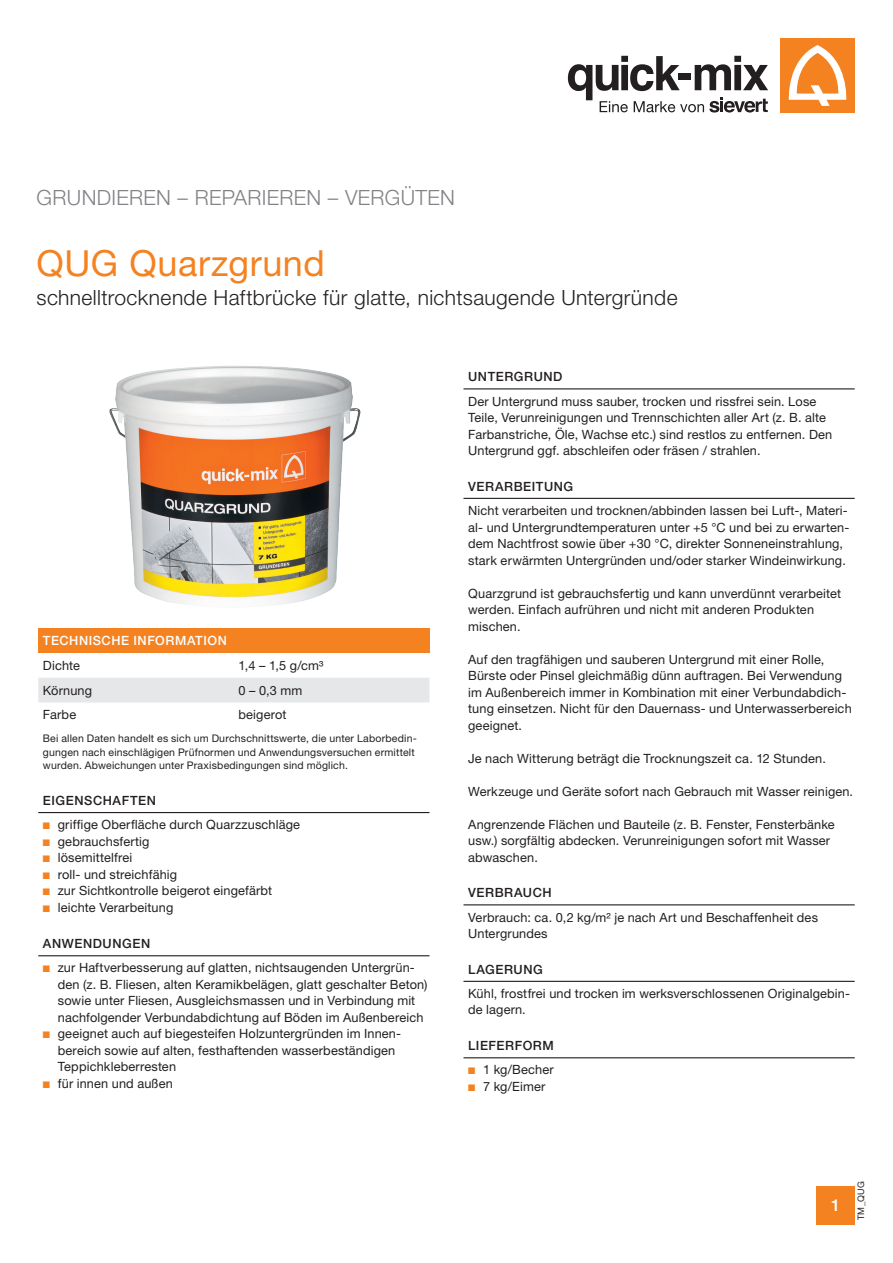
<style>
.page{position:relative;width:893px;height:1263px;background:#fff}
.page>*{position:absolute;margin:0;border:0;box-sizing:border-box;transform-origin:0 0}
.CB_AF_PROD-HEADLINE{font:36px "Helvetica Neue LT Pro";letter-spacing:.015em;color:#f58220}
.CB_AF_PROD-BESCHR{font:300 21px "Helvetica Neue LT Pro";letter-spacing:.02em;color:#231f20}
.CB_AF_WARENGRUPPE{font:300 21px "Helvetica Neue LT Pro";letter-spacing:.015em;color:#808285}
.CB_AF_WWW{font:500 16.5px "Helvetica Neue LT Pro";color:#fff}
.CB_AF_TXT-ABSATZ-LIN{font:12.75px/16.5px "Helvetica Neue LT Pro";letter-spacing:.01em;color:#231f20}
.CB_AF_HL-M-LINIE{font:500 12.75px "Helvetica Neue LT Pro";letter-spacing:.045em;color:#231f20}
.CB_AF_HL{font:500 12.75px "Helvetica Neue LT Pro";letter-spacing:.045em;color:#fff}
.CB_AF_ANMERKUNGEN{font:10.5px/13.5px "Helvetica Neue LT Pro";letter-spacing:.02em;color:#231f20}
.CB_AF_DOK-NAME{font:9px "Helvetica Neue LT Pro";color:#231f20}
.s1{color:#f58220}
</style>
<div class="page">
<div style="left:816px;top:1186px;width:39px;height:39px;background:#f58220"></div>
<div style="left:780px;top:38px;width:75px;height:75px;background:#f58220"></div>
<svg style="left:788px;top:45px;width:59px;height:61px"></svg>
<svg style="left:568px;top:56px;width:200px;height:57px"></svg>
<img style="left:109px;top:366px;width:252px;height:239px">
<div style="left:38px;top:628px;width:391px;height:25px;background:#f58220"></div>
<div style="left:38px;top:678px;width:391px;height:24px;background:#e6e7e9"></div>
<hr style="left:38px;top:812px;width:391px;height:1px;background:#231f20">
<hr style="left:38px;top:955px;width:391px;height:1px;background:#231f20">
<hr style="left:463px;top:388px;width:392px;height:1px;background:#231f20">
<hr style="left:463px;top:498px;width:392px;height:1px;background:#231f20">
<hr style="left:463px;top:904px;width:392px;height:1px;background:#231f20">
<hr style="left:463px;top:981px;width:392px;height:1px;background:#231f20">
<hr style="left:463px;top:1057px;width:392px;height:1px;background:#231f20">
<p class="CB_AF_WARENGRUPPE" style="left:37px;top:184px;width:420px">GRUNDIEREN – REPARIEREN – VERGÜTEN</p>
<p class="CB_AF_PROD-HEADLINE" style="left:37px;top:242px;width:290px">QUG Quarzgrund</p>
<p class="CB_AF_PROD-BESCHR" style="left:37px;top:285px;width:642px">schnelltrocknende Haftbrücke für glatte, nichtsaugende Untergründe</p>
<p class="CB_AF_HL" style="left:43px;top:633px;width:185px">TECHNISCHE INFORMATION</p>
<p class="CB_AF_TXT-ABSATZ-LIN" style="left:43px;top:657px;width:39px">Dichte</p>
<p class="CB_AF_TXT-ABSATZ-LIN" style="left:239px;top:657px;width:86px">1,4 – 1,5 g/cm³</p>
<p class="CB_AF_TXT-ABSATZ-LIN" style="left:43px;top:682px;width:51px">Körnung</p>
<p class="CB_AF_TXT-ABSATZ-LIN" style="left:239px;top:682px;width:65px">0 – 0,3 mm</p>
<p class="CB_AF_TXT-ABSATZ-LIN" style="left:43px;top:706px;width:35px">Farbe</p>
<p class="CB_AF_TXT-ABSATZ-LIN" style="left:239px;top:706px;width:50px">beigerot</p>
<p class="CB_AF_ANMERKUNGEN" style="left:43px;top:732px;width:375px">Bei allen Daten handelt es sich um Durchschnittswerte, die unter Laborbedin&shy;gungen nach einschlägigen Prüfnormen und Anwendungsversuchen ermittelt wurden. Abweichungen unter Praxisbedingungen sind möglich.</p>
<p class="CB_AF_HL-M-LINIE" style="left:43px;top:792px;width:115px">EIGENSCHAFTEN</p>
<p class="CB_AF_TXT-ABSATZ-LIN" style="left:43px;top:816px;width:259px"><span class="s1">■</span> griffige Oberfläche durch Quarzzuschläge</p>
<p class="CB_AF_TXT-ABSATZ-LIN" style="left:43px;top:833px;width:108px"><span class="s1">■</span> gebrauchsfertig</p>
<p class="CB_AF_TXT-ABSATZ-LIN" style="left:43px;top:849px;width:91px"><span class="s1">■</span> lösemittelfrei</p>
<p class="CB_AF_TXT-ABSATZ-LIN" style="left:43px;top:866px;width:136px"><span class="s1">■</span> roll- und streichfähig</p>
<p class="CB_AF_TXT-ABSATZ-LIN" style="left:43px;top:882px;width:231px"><span class="s1">■</span> zur Sichtkontrolle beigerot eingefärbt</p>
<p class="CB_AF_TXT-ABSATZ-LIN" style="left:43px;top:899px;width:132px"><span class="s1">■</span> leichte Verarbeitung</p>
<p class="CB_AF_HL-M-LINIE" style="left:43px;top:936px;width:109px">ANWENDUNGEN</p>
<p class="CB_AF_TXT-ABSATZ-LIN" style="left:58px;top:959px;width:371px;text-indent:-15px"><span class="s1">■</span> zur Haftverbesserung auf glatten, nichtsaugenden Untergrün&shy;den (z. B. Fliesen, alten Keramikbelägen, glatt geschalter Beton) sowie unter Fliesen, Ausgleichsmassen und in Verbindung mit nachfolgender Verbundabdichtung auf Böden im Außenbereich</p>
<p class="CB_AF_TXT-ABSATZ-LIN" style="left:58px;top:1025px;width:345px;text-indent:-15px"><span class="s1">■</span> geeignet auch auf biegesteifen Holzuntergründen im Innen&shy;bereich sowie auf alten, festhaftenden wasserbeständigen<br>Teppichkleberresten</p>
<p class="CB_AF_TXT-ABSATZ-LIN" style="left:43px;top:1075px;width:131px"><span class="s1">■</span> für innen und außen</p>
<p class="CB_AF_HL-M-LINIE" style="left:468px;top:369px;width:96px">UNTERGRUND</p>
<p class="CB_AF_TXT-ABSATZ-LIN" style="left:468px;top:393px;width:366px">Der Untergrund muss sauber, trocken und rissfrei sein. Lose Teile, Verunreinigungen und Trennschichten aller Art (z. B. alte Farbanstriche, Öle, Wachse etc.) sind restlos zu entfernen. Den Untergrund ggf. abschleifen oder fräsen / strahlen.</p>
<p class="CB_AF_HL-M-LINIE" style="left:468px;top:478px;width:107px">VERARBEITUNG</p>
<p class="CB_AF_TXT-ABSATZ-LIN" style="left:468px;top:502px;width:383px">Nicht verarbeiten und trocknen/abbinden lassen bei Luft-, Materi&shy;al- und Untergrundtemperaturen unter +5 °C und bei zu erwarten&shy;dem Nachtfrost sowie über +30 °C, direkter Sonneneinstrahlung, stark erwärmten Untergründen und/oder starker Windeinwirkung.</p>
<p class="CB_AF_TXT-ABSATZ-LIN" style="left:468px;top:584px;width:374px">Quarzgrund ist gebrauchsfertig und kann unverdünnt verarbeitet werden. Einfach aufrühren und nicht mit anderen Produkten mischen.</p>
<p class="CB_AF_TXT-ABSATZ-LIN" style="left:468px;top:650px;width:385px">Auf den tragfähigen und sauberen Untergrund mit einer Rolle, Bürste oder Pinsel gleichmäßig dünn auftragen. Bei Verwendung im Außenbereich immer in Kombination mit einer Verbundabdich&shy;tung einsetzen. Nicht für den Dauernass- und Unterwasserbereich geeignet.</p>
<p class="CB_AF_TXT-ABSATZ-LIN" style="left:468px;top:749px;width:359px">Je nach Witterung beträgt die Trocknungszeit ca. 12 Stunden.</p>
<p class="CB_AF_TXT-ABSATZ-LIN" style="left:468px;top:782px;width:386px">Werkzeuge und Geräte sofort nach Gebrauch mit Wasser reinigen.</p>
<p class="CB_AF_TXT-ABSATZ-LIN" style="left:468px;top:815px;width:368px">Angrenzende Flächen und Bauteile (z. B. Fenster, Fensterbänke usw.) sorgfältig abdecken. Verunreinigungen sofort mit Wasser abwaschen.</p>
<p class="CB_AF_HL-M-LINIE" style="left:468px;top:885px;width:85px">VERBRAUCH</p>
<p class="CB_AF_TXT-ABSATZ-LIN" style="left:468px;top:908px;width:351px">Verbrauch: ca. 0,2 kg/m² je nach Art und Beschaffenheit des<br>Untergrundes</p>
<p class="CB_AF_HL-M-LINIE" style="left:468px;top:961px;width:76px">LAGERUNG</p>
<p class="CB_AF_TXT-ABSATZ-LIN" style="left:468px;top:985px;width:383px">Kühl, frostfrei und trocken im werksverschlossenen Originalgebin&shy;de lagern.</p>
<p class="CB_AF_HL-M-LINIE" style="left:468px;top:1038px;width:87px">LIEFERFORM</p>
<p class="CB_AF_TXT-ABSATZ-LIN" style="left:468px;top:1061px;width:87px"><span class="s1">■</span> 1 kg/Becher</p>
<p class="CB_AF_TXT-ABSATZ-LIN" style="left:468px;top:1078px;width:79px"><span class="s1">■</span> 7 kg/Eimer</p>
<p class="CB_AF_WWW" style="left:831px;top:1196px;width:11px">1</p>
<p class="CB_AF_DOK-NAME" style="left:856px;top:1220px;width:40px;rotate:-90deg">TM_QUG</p>
</div>
